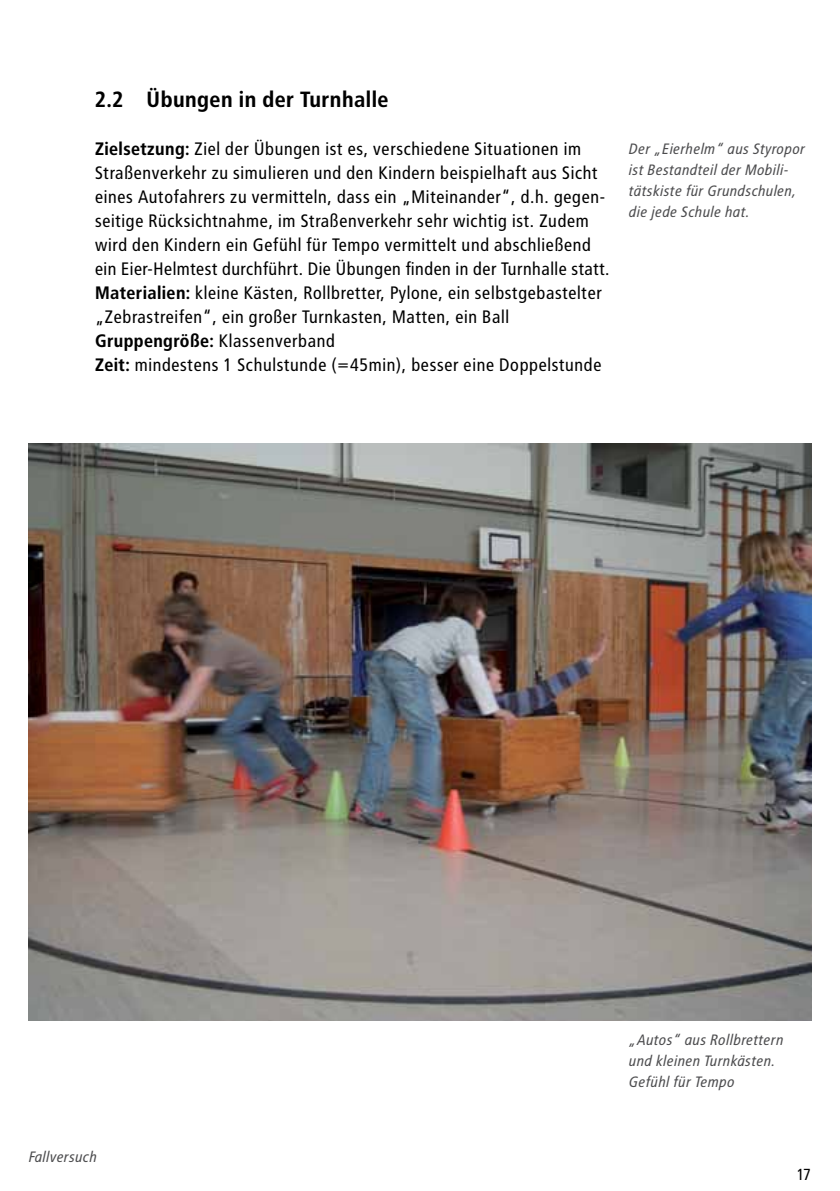
<style>
.page{position:relative;width:840px;height:1191px;background:#fff}
.page>*{position:absolute;margin:0;border:0;box-sizing:border-box;transform-origin:0 0}
.t1{font:700 22px "Transit";color:#000}
.t2{font:18px/24px "Transit";color:#000}
.t3{font:16px "Transit";color:#000}
.t4{font:italic 15px/21px "Transit";color:#4d4d4f}
.s1{font-weight:700}
</style>
<div class="page">
<img style="left:28px;top:444px;width:783px;height:576px">
<p class="t1" style="left:95px;top:86px;width:295px">2.2 Übungen in der Turnhalle</p>
<p class="t2" style="left:95px;top:137px;width:516px"><span class="s1">Zielsetzung:</span> Ziel der Übungen ist es, verschiedene Situationen im Straßenverkehr zu simulieren und den Kindern beispielhaft aus Sicht eines Autofahrers zu vermitteln, dass ein „Miteinander“, d.h. gegen&shy;seitige Rücksichtnahme, im Straßenverkehr sehr wichtig ist. Zudem wird den Kindern ein Gefühl für Tempo vermittelt und abschließend ein Eier-Helmtest durchführt. Die Übungen finden in der Turnhalle statt.<br><span class="s1">Materialien:</span> kleine Kästen, Rollbretter, Pylone, ein selbstgebastelter „Zebrastreifen“, ein großer Turnkasten, Matten, ein Ball <span class="s1">Gruppengröße:</span> Klassenverband<br><span class="s1">Zeit:</span> mindestens 1 Schulstunde (=45min), besser eine Doppelstunde</p>
<p class="t4" style="left:628px;top:139px;width:178px">Der „Eierhelm“ aus Styropor ist Bestandteil der Mobili&shy;tätskiste für Grundschulen, die jede Schule hat.</p>
<p class="t4" style="left:28px;top:1146px;width:70px">Fallversuch</p>
<p class="t4" style="left:628px;top:1029px;width:156px">„Autos“ aus Rollbrettern und kleinen Turnkästen.<br>Gefühl für Tempo</p>
<p class="t3" style="left:796px;top:1165px;width:16px">17</p>
</div>
